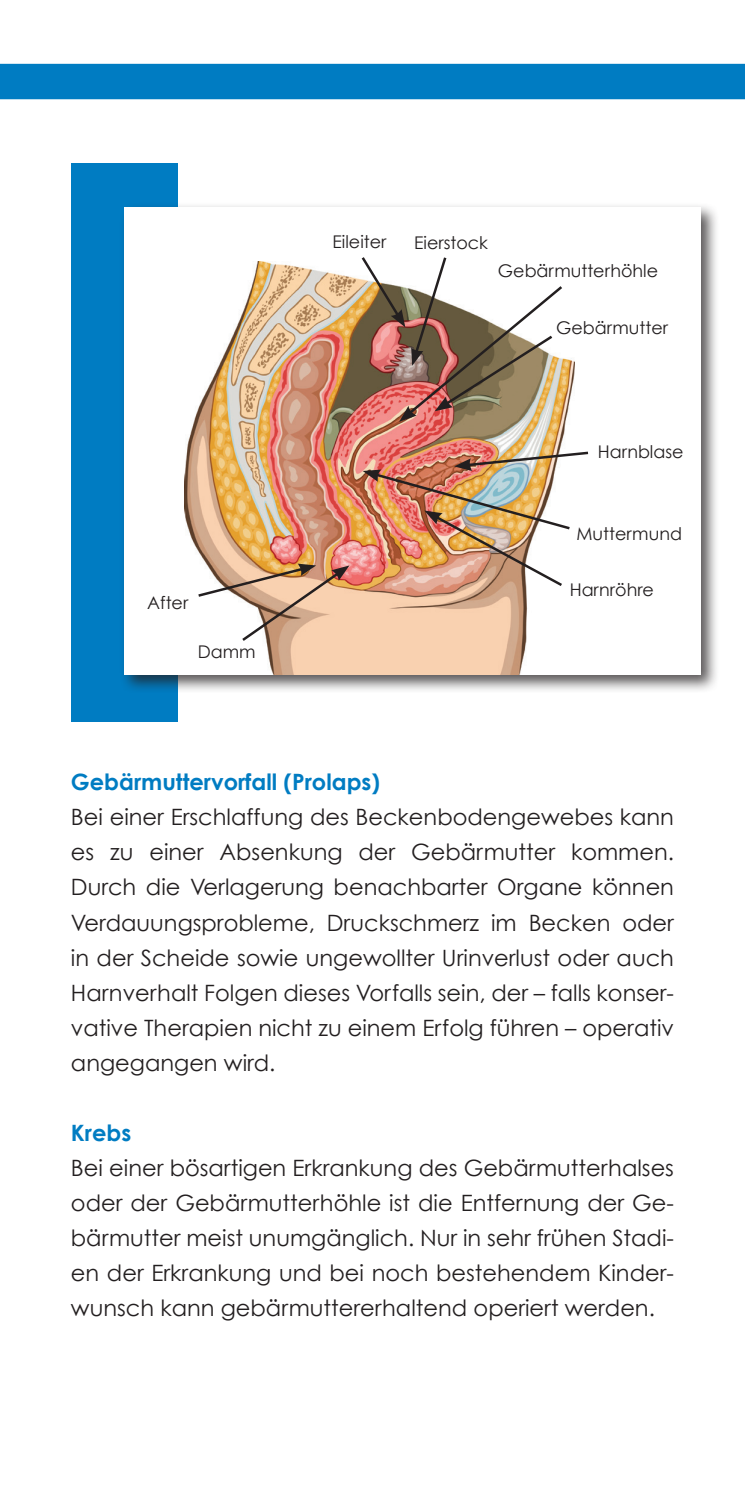
<style>
.page{position:relative;width:745px;height:1489px;background:#fff}
.page>*{position:absolute;margin:0;border:0;box-sizing:border-box;transform-origin:0 0}
.t1{font:22.5px/35px "Century Gothic";color:#231f20;text-align:justify}
.t2{font:700 22.5px "Century Gothic";color:#007cc2}
.t3{font:17.5px "Century Gothic";color:#231f20}
</style>
<div class="page">
<div style="left:0;top:64px;width:744px;height:35px;background:#007cc2"></div>
<div style="left:71px;top:163px;width:106px;height:558px;background:#007cc2"></div>
<div style="left:119px;top:202px;width:600px;height:491px;background:#231f20;opacity:.75"></div>
<div style="left:124px;top:207px;width:576px;height:467px;background:#fff"></div>
<img style="left:184px;top:262px;width:390px;height:412px">
<svg style="left:359px;top:257px;width:205px;height:165px"></svg>
<img style="left:362px;top:450px;width:227px;height:138px">
<svg style="left:195px;top:563px;width:154px;height:80px"></svg>
<p class="t3" style="left:147px;top:591px;width:43px">After</p>
<p class="t3" style="left:198px;top:641px;width:59px">Damm</p>
<p class="t3" style="left:332px;top:231px;width:55px">Eileiter</p>
<p class="t3" style="left:414px;top:232px;width:75px">Eierstock</p>
<p class="t3" style="left:497px;top:260px;width:162px">Gebärmutterhöhle</p>
<p class="t3" style="left:555px;top:317px;width:113px">Gebärmutter</p>
<p class="t3" style="left:597px;top:441px;width:87px">Harnblase</p>
<p class="t3" style="left:576px;top:522px;width:107px">Muttermund</p>
<p class="t3" style="left:569px;top:579px;width:86px">Harnröhre</p>
<p class="t2" style="left:71px;top:768px;width:310px">Gebärmuttervorfall (Prolaps)</p>
<p class="t1" style="left:71px;top:799px;width:604px">Bei einer Erschlaffung des Beckenbodengewebes kann es zu einer Absenkung der Gebärmutter kommen.<br>Durch die Verlagerung benachbarter Organe können Verdauungsprobleme, Druckschmerz im Becken oder in der Scheide sowie ungewollter Urinverlust oder auch Harnverhalt Folgen dieses Vorfalls sein, der – falls konser&shy;vative Therapien nicht zu einem Erfolg führen – operativ angegangen wird.</p>
<p class="t2" style="left:71px;top:1118px;width:62px">Krebs</p>
<p class="t1" style="left:71px;top:1149px;width:604px">Bei einer bösartigen Erkrankung des Gebärmutterhalses oder der Gebärmutterhöhle ist die Entfernung der Ge&shy;bärmutter meist unumgänglich. Nur in sehr frühen Stadi&shy;en der Erkrankung und bei noch bestehendem Kinder&shy;wunsch kann gebärmuttererhaltend operiert werden.</p>
</div>
